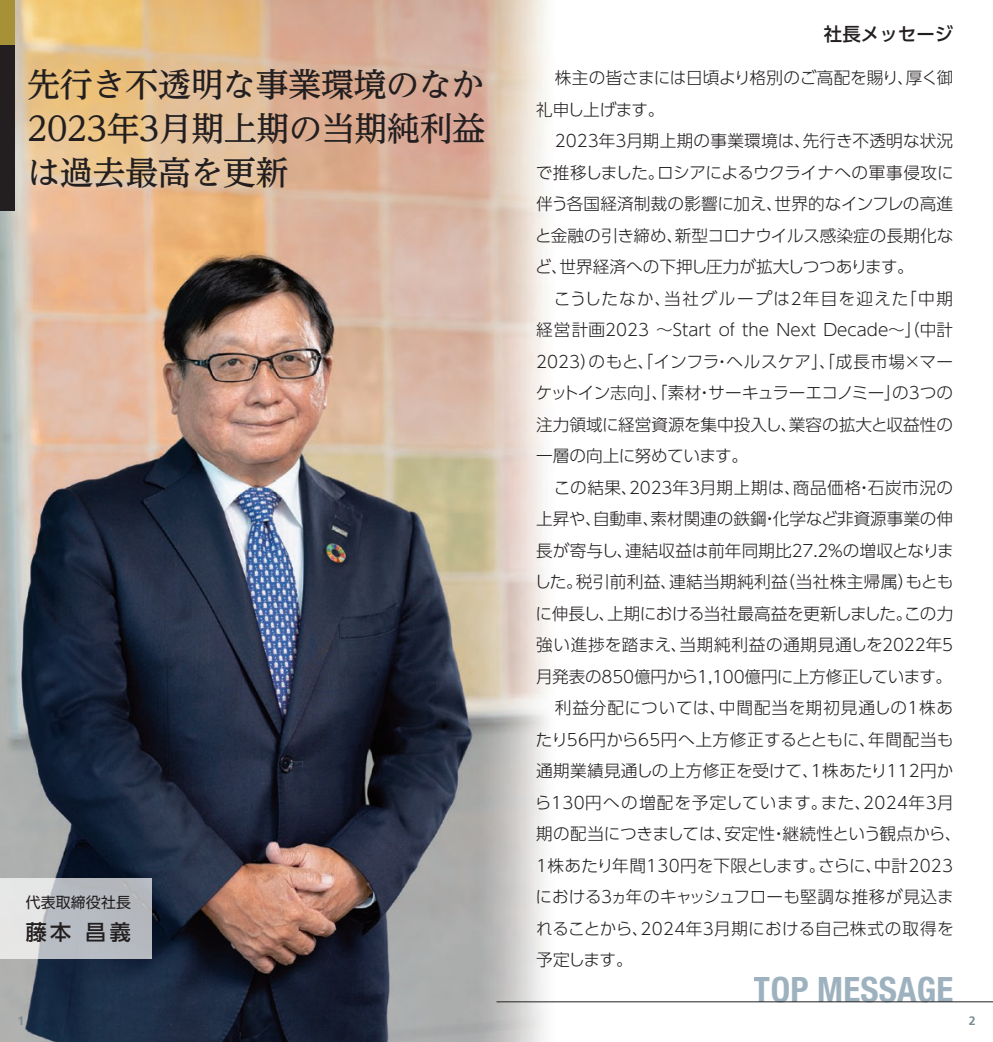
<style>
.page{position:relative;width:993px;height:1042px;background:#fff}
.page>*{position:absolute;margin:0;border:0;box-sizing:border-box;transform-origin:0 0}
.t1{font:700 condensed 35px "Helvetica Neue LT Std";letter-spacing:.005em;color:#9db2be}
.t2{font:500 33.25px/43.8px "UD Reimin Pro";letter-spacing:-.02em;color:#231f20;text-align:justify}
.t3{font:500 21px "UD Shin Go Pro";color:#231f20}
.t4{font:500 18.38px "UD Shin Go Pro";letter-spacing:.005em;color:#231f20}
.t5{font:300 16.62px/31.5px "UD Shin Go Pro";color:#231f20;text-align:justify}
.t6{font:300 16.62px "UD Shin Go Pro";letter-spacing:.02em;color:#231f20}
.t7{font:300 16.62px "UD Shin Go Pro";letter-spacing:.025em;color:#231f20}
.t8{font:300 16.62px "UD Shin Go Pro";letter-spacing:.03em;color:#231f20}
.t9{font:300 16.62px "UD Shin Go Pro";letter-spacing:-.025em;color:#231f20}
.t10{font:300 16.62px "UD Shin Go Pro";letter-spacing:.045em;color:#231f20}
.t11{font:14.88px "UD Shin Go Pro";letter-spacing:.01em;color:#231f20}
.t12{font:700 12.25px "Frutiger LT Std";color:#7b8c95}
</style>
<div class="page">
<img style="left:0;top:0;width:992px;height:1042px">
<svg style="left:0;top:878px;width:151px;height:81px;background:#c4c6cb"></svg>
<div style="left:0;top:0;width:15px;height:211px;background:#231f20"></div>
<div style="left:0;top:0;width:15px;height:45px;background:#a79137"></div>
<hr style="left:496px;top:1001px;width:496px;height:1px;background:#231f20">
<h2 class="t2" style="left:27px;top:62px;width:459px">先行き不透明な事業環境のなか2023年3月期上期の当期純利益は過去最高を更新</h2>
<p class="t11" style="left:26px;top:890px;width:107px">代表取締役社長</p>
<p class="t3" style="left:26px;top:915px;width:106px">藤本 昌義</p>
<p class="t4" style="left:823px;top:19px;width:131px">社長メッセージ</p>
<p class="t5" style="left:536px;top:61px;width:418px;text-indent:19px">株主の皆さまには日頃より格別のご高配を賜り、厚く御礼申し上げます。</p>
<p class="t5" style="left:535px;top:124px;width:420px;text-indent:20px">2023年3月期上期の事業環境は、先行き不透明な状況で推移しました。ロシアによるウクライナへの軍事侵攻に伴う各国経済制裁の影響に加え、世界的なインフレの高進と金融の引き締め、新型コロナウイルス感染症の長期化など、世界経済への下押し圧力が拡大しつつあります。</p>
<p class="t5" style="left:535px;top:282px;width:419px;text-indent:18px">こうしたなか、当社グループは2年目を迎えた「中期経営計画2023 〜Start of the Next Decade〜」（中計2023）のもと、「インフラ・ヘルスケア」、「成長市場×マーケットイン志向」、「素材・サーキュラーエコノミー」の3つの注力領域に経営資源を集中投入し、業容の拡大と収益性の一層の向上に努めています。</p>
<p class="t8" style="left:553px;top:474px;width:401px">この結果、2023年3月期上期は、商品価格・石炭市況の</p>
<p class="t5" style="left:536px;top:502px;width:418px">上昇や、自動車、素材関連の鉄鋼・化学など非資源事業の伸</p>
<p class="t5" style="left:536px;top:534px;width:419px">長が寄与し、連結収益は前年同期比27.2%の増収となりま</p>
<p class="t7" style="left:534px;top:568px;width:420px">した。税引前利益、連結当期純利益（当社株主帰属）もとも</p>
<p class="t9" style="left:535px;top:600px;width:419px">に伸長し、上期における当社最高益を更新しました。この力</p>
<p class="t7" style="left:536px;top:631px;width:418px">強い進捗を踏まえ、当期純利益の通期見通しを2022年5</p>
<p class="t5" style="left:536px;top:660px;width:417px">月発表の850億円から1,100億円に上方修正しています。</p>
<p class="t10" style="left:554px;top:694px;width:400px">利益分配については、中間配当を期初見通しの1株あ</p>
<p class="t6" style="left:535px;top:726px;width:419px">たり56円から65円へ上方修正するとともに、年間配当も</p>
<p class="t6" style="left:536px;top:757px;width:418px">通期業績見通しの上方修正を受けて、1株あたり112円か</p>
<p class="t7" style="left:534px;top:789px;width:420px">ら130円への増配を予定しています。また、2024年3月</p>
<p class="t5" style="left:536px;top:818px;width:426px">期の配当につきましては、安定性・継続性という観点から、</p>
<p class="t6" style="left:536px;top:852px;width:418px">1株あたり年間130円を下限とします。さらに、中計2023</p>
<p class="t5" style="left:535px;top:881px;width:419px">における3ヵ年のキャッシュフローも堅調な推移が見込ま</p>
<p class="t6" style="left:536px;top:915px;width:419px">れることから、2024年3月期における自己株式の取得を</p>
<p class="t5" style="left:536px;top:944px;width:98px">予定します。</p>
<h1 class="t1" style="left:753px;top:968px;width:201px">TOP MESSAGE</h1>
<p class="t12" style="left:17px;top:1013px;width:8px">1</p>
<p class="t12" style="left:968px;top:1013px;width:8px">2</p>
</div>
